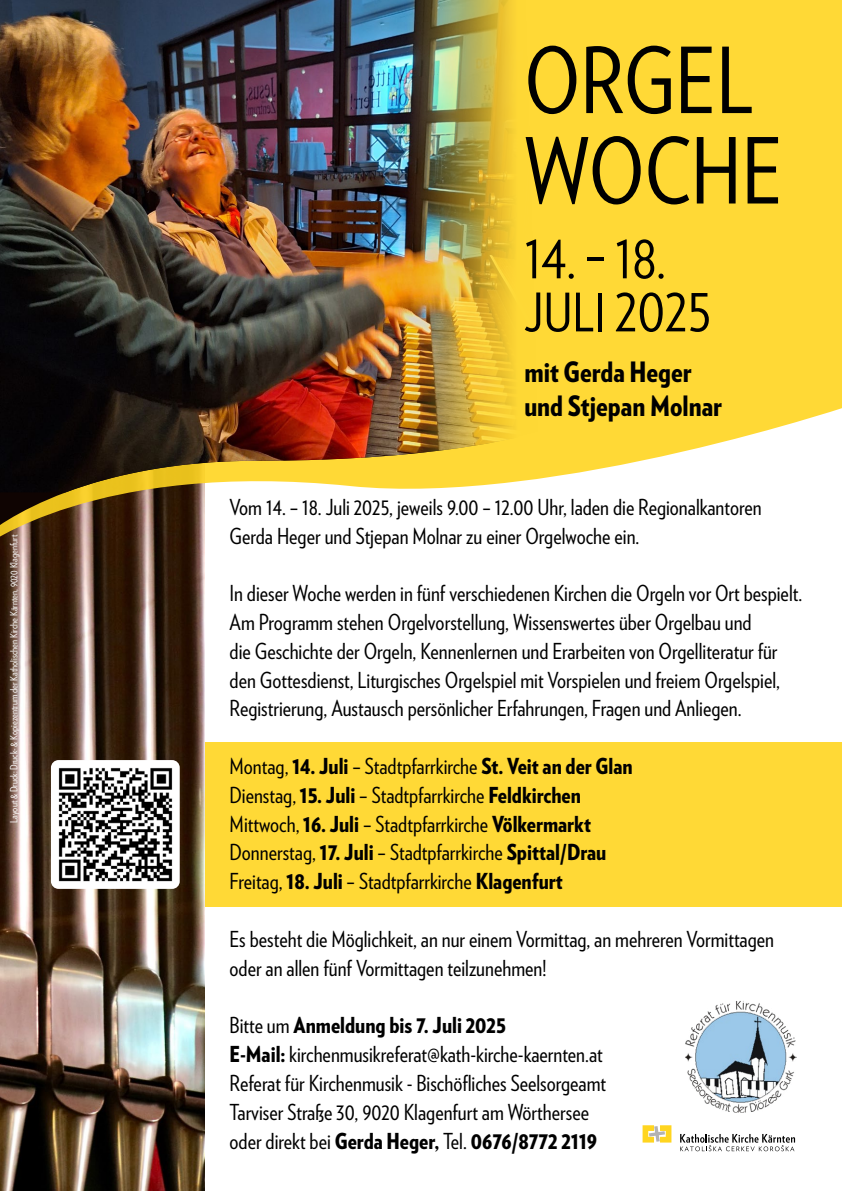
<style>
.page{position:relative;width:842px;height:1191px;background:#fff}
.page>*{position:absolute;margin:0;border:0;box-sizing:border-box;transform-origin:0 0}
.t1{font:90.6px/90.4px "Verlag Condensed";color:#000}
.t2{font:52.8px/53px "Verlag Condensed";color:#000}
.t3{font:900 28px/33.6px "Verlag Condensed";color:#000}
.t4{font:22px/28.8px "Verlag Condensed";color:#000}
.t5{font:10px "Verlag Condensed";color:#fff}
.s1{font-weight:900}
</style>
<div class="page">
<div style="left:0;top:742px;width:842px;height:164px;background:#ffd936"></div>
<img style="left:0;top:547px;width:204px;height:644px">
<svg style="left:0;top:0;width:842px;height:547px;fill:#ffd936"></svg>
<svg style="left:0;top:492px;width:539px;height:45px"></svg>
<img style="left:0;top:0;width:539px;height:492px">
<svg style="left:642px;top:1125px;width:29px;height:17px"></svg>
<svg style="left:680px;top:1134px;width:115px;height:17px"></svg>
<img style="left:685px;top:1001px;width:112px;height:111px">
<div style="left:51px;top:760px;width:129px;height:129px;background:#fff;border-radius:8px"></div>
<img style="left:58px;top:767px;width:115px;height:115px">
<p class="t5" style="left:7px;top:823px;width:289px;rotate:-90deg">Layout &amp; Druck: Druck- &amp; Kopiezentrum der Katholischen Kirche Kärnten, 9020 Klagenfurt</p>
<h1 class="t1" style="left:524px;top:32px;width:260px">ORGEL<br>WOCHE</h1>
<h2 class="t2" style="left:524px;top:231px;width:189px">14. – 18.<br>JULI 2025</h2>
<p class="t3" style="left:524px;top:354px;width:199px">mit Gerda Heger und Stjepan Molnar</p>
<p class="t4" style="left:230px;top:491px;width:533px">Vom 14. – 18. Juli 2025, jeweils 9.00 – 12.00 Uhr, laden die Regionalkantoren<br>Gerda Heger und Stjepan Molnar zu einer Orgelwoche ein.</p>
<p class="t4" style="left:230px;top:578px;width:574px">In dieser Woche werden in fünf verschiedenen Kirchen die Orgeln vor Ort bespielt.<br>Am Programm stehen Orgelvorstellung, Wissenswertes über Orgelbau und<br>die Geschichte der Orgeln, Kennenlernen und Erarbeiten von Orgelliteratur für den Gottesdienst, Liturgisches Orgelspiel mit Vorspielen und freiem Orgelspiel, Registrierung, Austausch persönlicher Erfahrungen, Fragen und Anliegen.</p>
<p class="t4" style="left:230px;top:751px;width:404px">Montag, <span class="s1">14. Juli</span> – Stadtpfarrkirche <span class="s1">St. Veit an der Glan </span>Dienstag, <span class="s1">15. Juli</span> – Stadtpfarrkirche <span class="s1">Feldkirchen </span>Mittwoch, <span class="s1">16. Juli</span> – Stadtpfarrkirche <span class="s1">Völkermarkt </span>Donnerstag, <span class="s1">17. Juli</span> – Stadtpfarrkirche <span class="s1">Spittal/Drau </span>Freitag, <span class="s1">18. Juli</span> – Stadtpfarrkirche <span class="s1">Klagenfurt</span></p>
<p class="t4" style="left:230px;top:923px;width:546px">Es besteht die Möglichkeit, an nur einem Vormittag, an mehreren Vormittagen oder an allen fünf Vormittagen teilzunehmen!</p>
<p class="t4" style="left:230px;top:1010px;width:378px">Bitte um <span class="s1">Anmeldung bis 7. Juli 2025<br>E-Mail:</span> kirchenmusikreferat@kath-kirche-kaernten.at Referat für Kirchenmusik - Bischöfliches Seelsorgeamt Tarviser Straße 30, 9020 Klagenfurt am Wörthersee oder direkt bei <span class="s1">Gerda Heger,</span> Tel. <span class="s1">0676/8772 2119</span></p>
</div>
